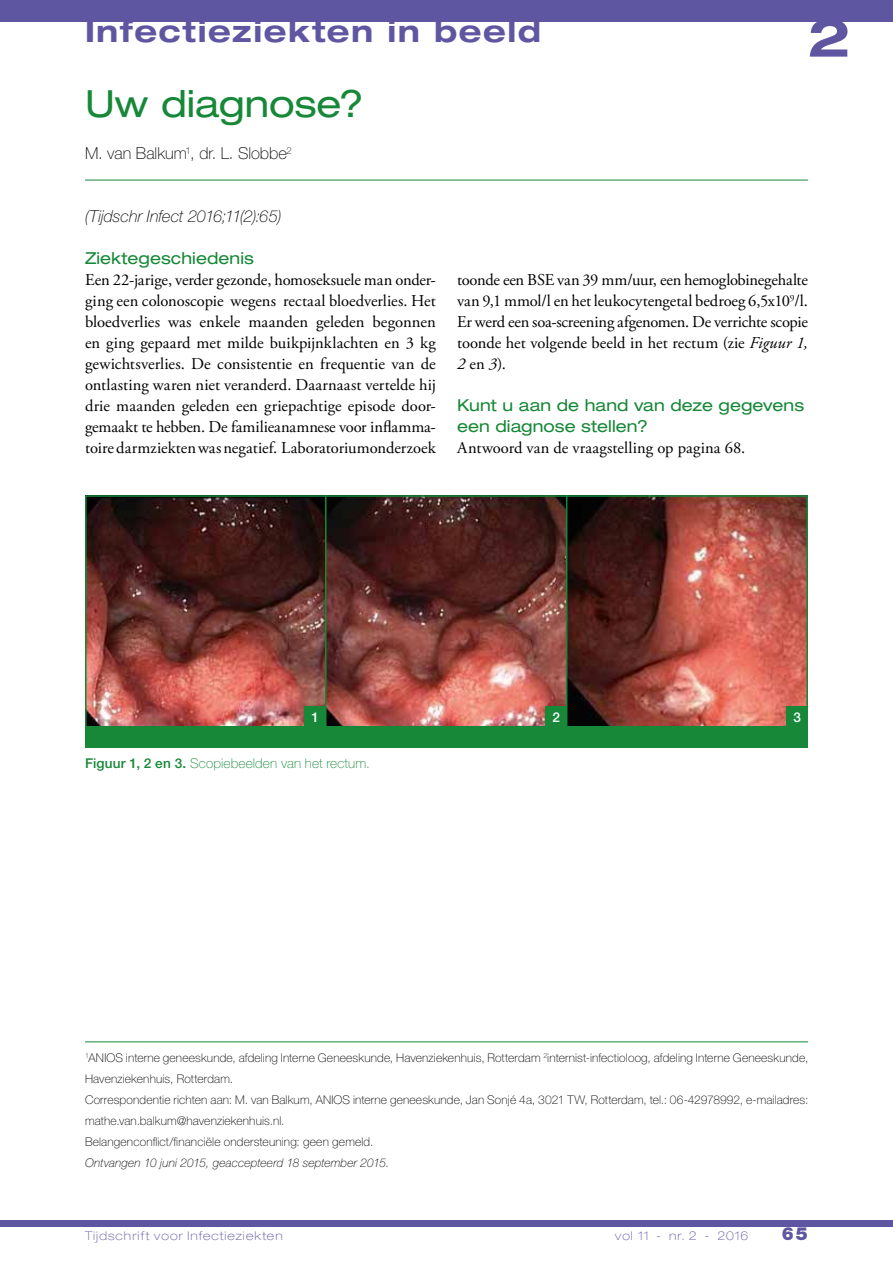
<style>
.page{position:relative;width:893px;height:1263px;background:#fff}
.page>*{position:absolute;margin:0;border:0;box-sizing:border-box;transform-origin:0 0}
.t1{font:700 expanded 52.5px "Helvetica Neue LT Std";color:#5f56a2}
.t2{font:expanded 37.5px "Helvetica Neue LT Std";letter-spacing:-.005em;color:#168837}
.t3{font:700 expanded 30px "Helvetica Neue LT Std";letter-spacing:.05em;color:#5f56a2}
.t4{font:900 18px "Helvetica Neue LT Std";color:#5f56a2}
.t5{font:16.5px/21px "Adobe Garamond Pro";letter-spacing:.005em;color:#000;text-align:justify}
.t6{font:expanded 16.5px/21px "Helvetica Neue LT Std";letter-spacing:.005em;color:#168837}
.t7{font:italic 100 16.5px "Helvetica Neue LT Std";letter-spacing:-.005em;color:#000}
.t8{font:100 16.5px "Helvetica Neue LT Std";color:#000}
.t9{font:100 13.5px "Helvetica Neue LT Std";letter-spacing:.01em;color:#168837}
.t10{font:500 13.5px "Helvetica Neue LT Std";color:#fff}
.t11{font:100 12px/21px "Helvetica Neue LT Std";letter-spacing:.015em;color:#000}
.t12{font:italic 100 12px "Helvetica Neue LT Std";letter-spacing:.01em;color:#000}
.t13{font:100 expanded 12px "Helvetica Neue LT Std";letter-spacing:.09em;color:#5f56a2}
.t14{font:100 expanded 12px "Helvetica Neue LT Std";letter-spacing:.065em;color:#5f56a2}
.s1{font-style:italic}
.s2{font-weight:500}
</style>
<div class="page">
<div style="left:0;top:1220px;width:893px;height:7px;background:#5f56a2"></div>
<div style="left:0;top:0;width:893px;height:21px;background:#5f56a2"></div>
<img style="left:88px;top:498px;width:717px;height:229px">
<hr style="left:85px;top:180px;width:723px;height:1px;background:#168837">
<hr style="left:85px;top:1041px;width:723px;height:1px;background:#168837">
<div style="left:85px;top:727px;width:723px;height:21px;background:#168837"></div>
<div style="left:304px;top:706px;width:22px;height:21px;background:#168837"></div>
<div style="left:545px;top:706px;width:22px;height:21px;background:#168837"></div>
<hr style="left:325px;top:495px;width:1px;height:242px;background:#168837">
<hr style="left:566px;top:495px;width:1px;height:242px;background:#168837">
<div style="left:786px;top:706px;width:22px;height:21px;background:#168837"></div>
<div style="left:85px;top:495px;width:723px;height:253px;border:2px solid #168837"></div>
<h3 class="t3" style="left:85px;top:13px;width:458px">Infectieziekten in beeld</h3>
<h2 class="t2" style="left:85px;top:81px;width:281px">Uw diagnose?</h2>
<p class="t8" style="left:85px;top:144px;width:208px">M. van Balkum<sup>1</sup>, dr. L. Slobbe<sup>2</sup></p>
<h1 class="t1" style="left:808px;top:5px;width:44px">2</h1>
<p class="t7" style="left:85px;top:207px;width:198px">(Tijdschr Infect 2016;11(2):65)</p>
<p class="t6" style="left:85px;top:247px;width:171px">Ziektegeschiedenis</p>
<p class="t5" style="left:85px;top:270px;width:352px">Een 22-jarige, verder gezonde, homoseksuele man onder&shy;ging een colonoscopie wegens rectaal bloedverlies. Het bloedverlies was enkele maanden geleden begonnen en ging gepaard met milde buikpijnklachten en 3 kg gewichtsverlies. De consistentie en frequentie van de ontlasting waren niet veranderd. Daarnaast vertelde hij drie maanden geleden een griepachtige episode door&shy;gemaakt te hebben. De familieanamnese voor inflamma&shy;toire darmziekten was negatief. Laboratoriumonderzoek</p>
<p class="t5" style="left:457px;top:270px;width:352px">toonde een BSE van 39 mm/uur, een hemoglobinegehalte van 9,1 mmol/l en het leukocytengetal bedroeg 6,5x10<sup>9</sup>/l.<br>Er werd een soa-screening afgenomen. De verrichte scopie toonde het volgende beeld in het rectum (zie <span class="s1">Figuur 1, 2</span> en <span class="s1">3</span>).</p>
<p class="t6" style="left:457px;top:394px;width:349px">Kunt u aan de hand van deze gegevens een diagnose stellen?</p>
<p class="t5" style="left:457px;top:438px;width:290px">Antwoord van de vraagstelling op pagina 68.</p>
<p class="t10" style="left:311px;top:709px;width:9px">1</p>
<p class="t10" style="left:552px;top:709px;width:9px">2</p>
<p class="t10" style="left:793px;top:709px;width:9px">3</p>
<p class="t9" style="left:85px;top:755px;width:286px"><span class="s2">Figuur 1, 2 en 3.</span> Scopiebeelden van het rectum.</p>
<p class="t11" style="left:85px;top:1047px;width:725px"><sup>1</sup>ANIOS interne geneeskunde, afdeling Interne Geneeskunde, Havenziekenhuis, Rotterdam <sup>2</sup>internist-infectioloog, afdeling Interne Geneeskunde, Havenziekenhuis, Rotterdam.<br>Correspondentie richten aan: M. van Balkum, ANIOS interne geneeskunde, Jan Sonjé 4a, 3021 TW, Rotterdam, tel.: 06-42978992, e-mailadres: mathe.van.balkum@havenziekenhuis.nl.<br>Belangenconflict/financiële ondersteuning: geen gemeld.</p>
<p class="t12" style="left:85px;top:1156px;width:306px">Ontvangen 10 juni 2015, geaccepteerd 18 september 2015.</p>
<p class="t13" style="left:85px;top:1228px;width:199px">Tijdschrift voor Infectieziekten</p>
<p class="t14" style="left:615px;top:1228px;width:135px">vol 11 - nr. 2 - 2016</p>
<p class="t4" style="left:782px;top:1222px;width:27px">65</p>
</div>
